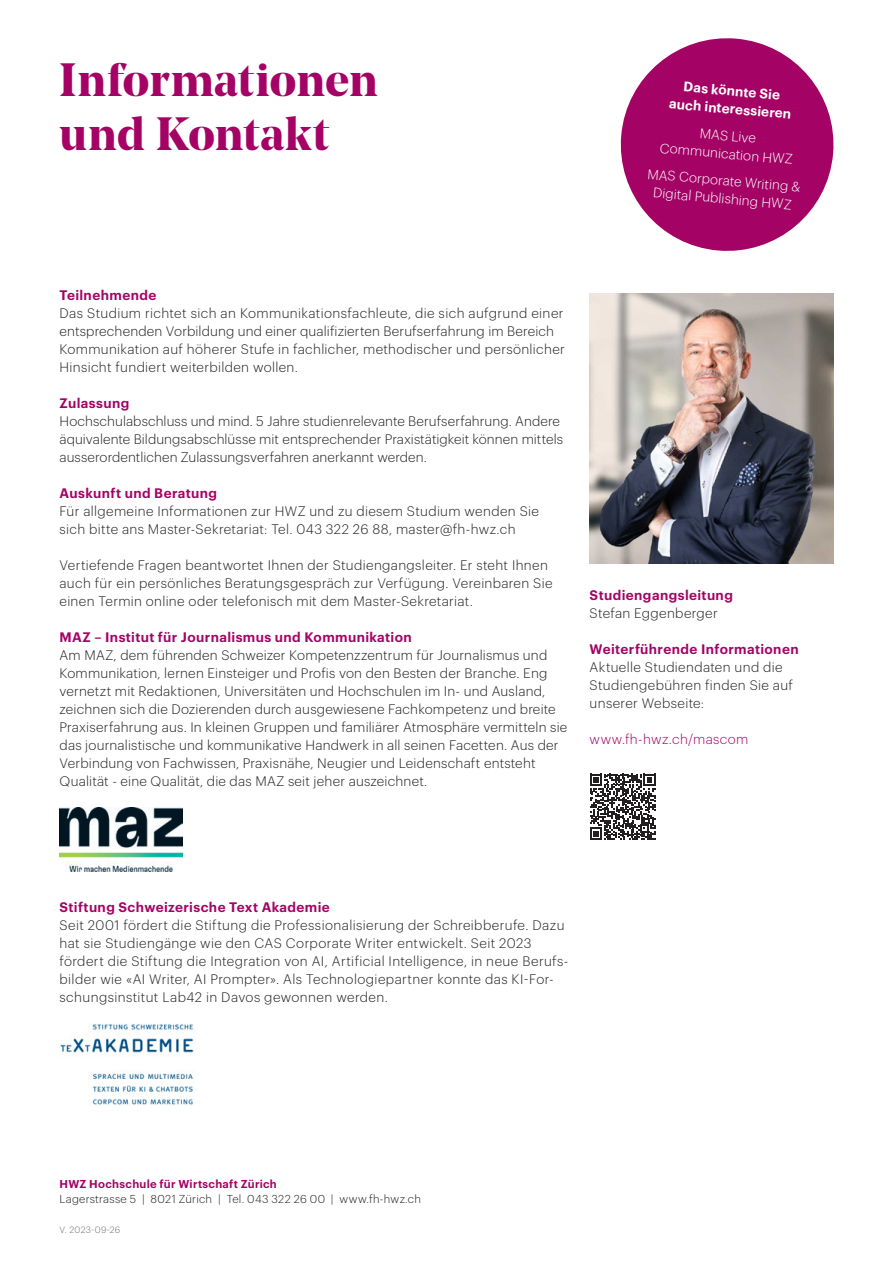
<style>
.page{position:relative;width:893px;height:1263px;background:#fff}
.page>*{position:absolute;margin:0;border:0;box-sizing:border-box;transform-origin:0 0}
.t1{font:700 46.5px/54px "Noe Display";letter-spacing:.005em;color:#a40365}
.t2{font:300 13.5px/18px "Graphik";letter-spacing:.02em;color:#231f20}
.t3{font:600 13.5px "Graphik";letter-spacing:.03em;color:#a40365}
.t4{font:300 13.5px/18px "Graphik";color:#fff;text-align:center}
.t5{font:600 13.5px/18px "Graphik";color:#fff;text-align:center}
.t6{font:300 13.5px "Graphik";letter-spacing:.03em;color:#a40365}
.t7{font:300 11.25px "Graphik";letter-spacing:.025em;color:#231f20}
.t8{font:600 11.25px "Graphik";letter-spacing:.025em;color:#a40365}
.t9{font:300 9px "Graphik";letter-spacing:.025em;color:#6c6d70}
</style>
<div class="page">
<img style="left:590px;top:294px;width:243px;height:270px">
<svg style="left:620px;top:38px;width:214px;height:213px;fill:#a40365"></svg>
<img style="left:60px;top:807px;width:122px;height:64px">
<img style="left:60px;top:1023px;width:134px;height:82px">
<svg style="left:590px;top:774px;width:66px;height:66px"></svg>
<h1 class="t1" style="left:60px;top:51px;width:320px">Informationen und Kontakt</h1>
<p class="t5" style="left:672px;top:75px;width:124px;rotate:5deg">Das könnte Sie auch interessieren</p>
<p class="t4" style="left:662px;top:120px;width:135px;rotate:5deg">MAS Live<br>Communication HWZ</p>
<p class="t4" style="left:648px;top:164px;width:155px;rotate:5deg">MAS Corporate Writing &amp;<br>Digital Publishing HWZ</p>
<p class="t3" style="left:60px;top:284px;width:98px">Teilnehmende</p>
<p class="t2" style="left:60px;top:303px;width:507px">Das Studium richtet sich an Kommunikationsfachleute, die sich aufgrund einer entsprechenden Vorbildung und einer qualifizierten Berufserfahrung im Bereich Kommunikation auf höherer Stufe in fachlicher, methodischer und persönlicher Hinsicht fundiert weiterbilden wollen.</p>
<p class="t3" style="left:60px;top:392px;width:71px">Zulassung</p>
<p class="t2" style="left:60px;top:411px;width:505px">Hochschulabschluss und mind. 5 Jahre studienrelevante Berufserfahrung. Andere äquivalente Bildungsabschlüsse mit entsprechender Praxistätigkeit können mittels ausserordentlichen Zulassungsverfahren anerkannt werden.</p>
<p class="t3" style="left:60px;top:482px;width:159px">Auskunft und Beratung</p>
<p class="t2" style="left:60px;top:501px;width:481px">Für allgemeine Informationen zur HWZ und zu diesem Studium wenden Sie sich bitte ans Master-Sekretariat: Tel. 043 322 26 88, master@fh-hwz.ch</p>
<p class="t2" style="left:60px;top:555px;width:495px">Vertiefende Fragen beantwortet Ihnen der Studiengangsleiter. Er steht Ihnen auch für ein persönliches Beratungsgespräch zur Verfügung. Vereinbaren Sie einen Termin online oder telefonisch mit dem Master-Sekretariat.</p>
<p class="t3" style="left:60px;top:626px;width:354px">MAZ – Institut für Journalismus und Kommunikation</p>
<p class="t2" style="left:60px;top:645px;width:509px">Am MAZ, dem führenden Schweizer Kompetenzzentrum für Journalismus und Kommunikation, lernen Einsteiger und Profis von den Besten der Branche. Eng vernetzt mit Redaktionen, Universitäten und Hochschulen im In- und Ausland, zeichnen sich die Dozierenden durch ausgewiesene Fachkompetenz und breite Praxiserfahrung aus. In kleinen Gruppen und familiärer Atmosphäre vermitteln sie das journalistische und kommunikative Handwerk in all seinen Facetten. Aus der Verbindung von Fachwissen, Praxisnähe, Neugier und Leidenschaft entsteht Qualität - eine Qualität, die das MAZ seit jeher auszeichnet.</p>
<p class="t3" style="left:590px;top:584px;width:145px">Studiengangsleitung</p>
<p class="t2" style="left:590px;top:603px;width:130px">Stefan Eggenberger</p>
<p class="t3" style="left:590px;top:638px;width:211px">Weiterführende Informationen</p>
<p class="t2" style="left:590px;top:657px;width:205px">Aktuelle Studiendaten und die<br>Studiengebühren finden Sie auf unserer Webseite:</p>
<p class="t6" style="left:590px;top:729px;width:160px">www.fh-hwz.ch/mascom</p>
<p class="t3" style="left:60px;top:896px;width:272px">Stiftung Schweizerische Text Akademie</p>
<p class="t2" style="left:60px;top:915px;width:510px">Seit 2001 fördert die Stiftung die Professionalisierung der Schreibberufe. Dazu hat sie Studiengänge wie den CAS Corporate Writer entwickelt. Seit 2023 fördert die Stiftung die Integration von AI, Artificial Intelligence, in neue Berufs&shy;bilder wie «AI Writer, AI Prompter». Als Technologiepartner konnte das KI-For&shy;schungsinstitut Lab42 in Davos gewonnen werden.</p>
<p class="t8" style="left:60px;top:1176px;width:219px">HWZ Hochschule für Wirtschaft Zürich</p>
<p class="t7" style="left:60px;top:1191px;width:363px">Lagerstrasse 5 | 8021 Zürich | Tel. 043 322 26 00 | www.fh-hwz.ch</p>
<p class="t9" style="left:60px;top:1223px;width:62px">V. 2023-09-26</p>
</div>
